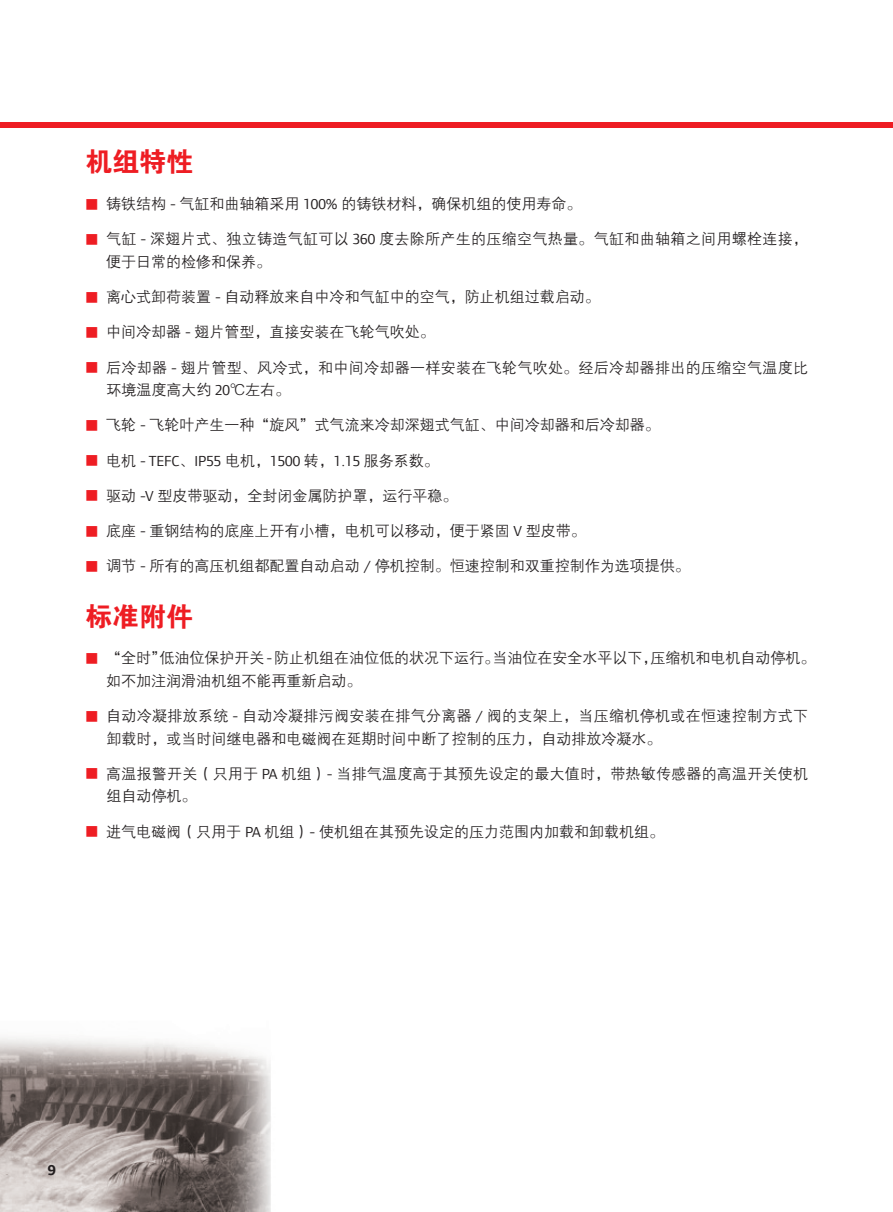
<style>
.page{position:relative;width:893px;height:1212px;background:#fff}
.page>*{position:absolute;margin:0;border:0;box-sizing:border-box;transform-origin:0 0}
.t1{font:27px "FZDHTJW GB1 0";color:#ee1d23}
.t2{font:15px/22.5px "FZZDXJW GB1 0";color:#231f20}
.t3{font:15px/22.5px "FZZDXJW GB1 0";letter-spacing:.02em;color:#231f20}
.t4{font:15px/22.5px "FZZDXJW GB1 0";letter-spacing:.025em;color:#231f20}
.t5{font:15px "Foundry Form Sansbook";color:#231f20}
.t6{font:15px "Foundry Form Sansbold";color:#231f20}
.s1{font-size:13.5px;color:#ee1d23}
.s2{font-family:"Foundry Form Sansbook"}
.s3{font-family:"FZZDXJW GB1 0";font-size:13.5px;color:#ee1d23}
.s4{font-family:"FZZDXJW GB1 0"}
</style>
<div class="page">
<div style="left:0;top:122px;width:893px;height:6px;background:#ee1d23"></div>
<img style="left:0;top:1037px;width:271px;height:175px">
<h1 class="t1" style="left:85px;top:147px;width:109px">机组特性</h1>
<p class="t2" style="left:85px;top:193px;width:498px"><span class="s1">■</span> 铸铁结构 <span class="s2">-</span> 气缸和曲轴箱采用 <span class="s2">100%</span> 的铸铁材料，确保机组的使用寿命。</p>
<p class="t4" style="left:106px;top:228px;width:703px;text-indent:-21px"><span class="s1">■</span> 气缸 <span class="s2">-</span> 深翅片式、独立铸造气缸可以 <span class="s2">360</span> 度去除所产生的压缩空气热量。气缸和曲轴箱之间用螺栓连接，便于日常的检修和保养。</p>
<p class="t2" style="left:85px;top:286px;width:516px"><span class="s1">■</span> 离心式卸荷装置 <span class="s2">-</span> 自动释放来自中冷和气缸中的空气，防止机组过载启动。</p>
<p class="t2" style="left:85px;top:321px;width:351px"><span class="s1">■</span> 中间冷却器 <span class="s2">-</span> 翅片管型，直接安装在飞轮气吹处。</p>
<p class="t3" style="left:106px;top:357px;width:703px;text-indent:-21px"><span class="s1">■</span> 后冷却器 <span class="s2">-</span> 翅片管型、风冷式，和中间冷却器一样安装在飞轮气吹处。经后冷却器排出的压缩空气温度比环境温度高大约 <span class="s2">20</span>℃左右。</p>
<p class="t2" style="left:85px;top:414px;width:576px"><span class="s1">■</span> 飞轮 <span class="s2">-</span> 飞轮叶产生一种“旋风”式气流来冷却深翅式气缸、中间冷却器和后冷却器。</p>
<p class="t5" style="left:85px;top:452px;width:355px"><span class="s3">■</span> <span class="s4">电机</span> - TEFC<span class="s4">、</span>IP55 <span class="s4">电机，</span>1500 <span class="s4">转，</span>1.15 <span class="s4">服务系数。</span></p>
<p class="t2" style="left:85px;top:485px;width:374px"><span class="s1">■</span> 驱动 <span class="s2">-V</span> 型皮带驱动，全封闭金属防护罩，运行平稳。</p>
<p class="t2" style="left:85px;top:520px;width:502px"><span class="s1">■</span> 底座 <span class="s2">-</span> 重钢结构的底座上开有小槽，电机可以移动，便于紧固 <span class="s2">V</span> 型皮带。</p>
<p class="t2" style="left:85px;top:555px;width:606px"><span class="s1">■</span> 调节 <span class="s2">-</span> 所有的高压机组都配置自动启动 <span class="s2">/</span> 停机控制。恒速控制和双重控制作为选项提供。</p>
<h1 class="t1" style="left:85px;top:601px;width:109px">标准附件</h1>
<p class="t2" style="left:106px;top:647px;width:711px;text-indent:-21px"><span class="s1">■</span> “全时”低油位保护开关<span class="s2">-</span>防止机组在油位低的状况下运行。当油位在安全水平以下，压缩机和电机自动停机。如不加注润滑油机组不能再重新启动。</p>
<p class="t3" style="left:107px;top:705px;width:703px;text-indent:-21px"><span class="s1">■</span> 自动冷凝排放系统 <span class="s2">-</span> 自动冷凝排污阀安装在排气分离器 <span class="s2">/</span> 阀的支架上，当压缩机停机或在恒速控制方式下卸载时，或当时间继电器和电磁阀在延期时间中断了控制的压力，自动排放冷凝水。</p>
<p class="t2" style="left:106px;top:763px;width:703px;text-indent:-21px"><span class="s1">■</span> 高温报警开关（只用于 <span class="s2">PA</span> 机组）<span class="s2">-</span> 当排气温度高于其预先设定的最大值时，带热敏传感器的高温开关使机组自动停机。</p>
<p class="t2" style="left:85px;top:821px;width:581px"><span class="s1">■</span> 进气电磁阀（只用于 <span class="s2">PA</span> 机组）<span class="s2">-</span> 使机组在其预先设定的压力范围内加载和卸载机组。</p>
<p class="t6" style="left:48px;top:1161px;width:9px">9</p>
</div>
